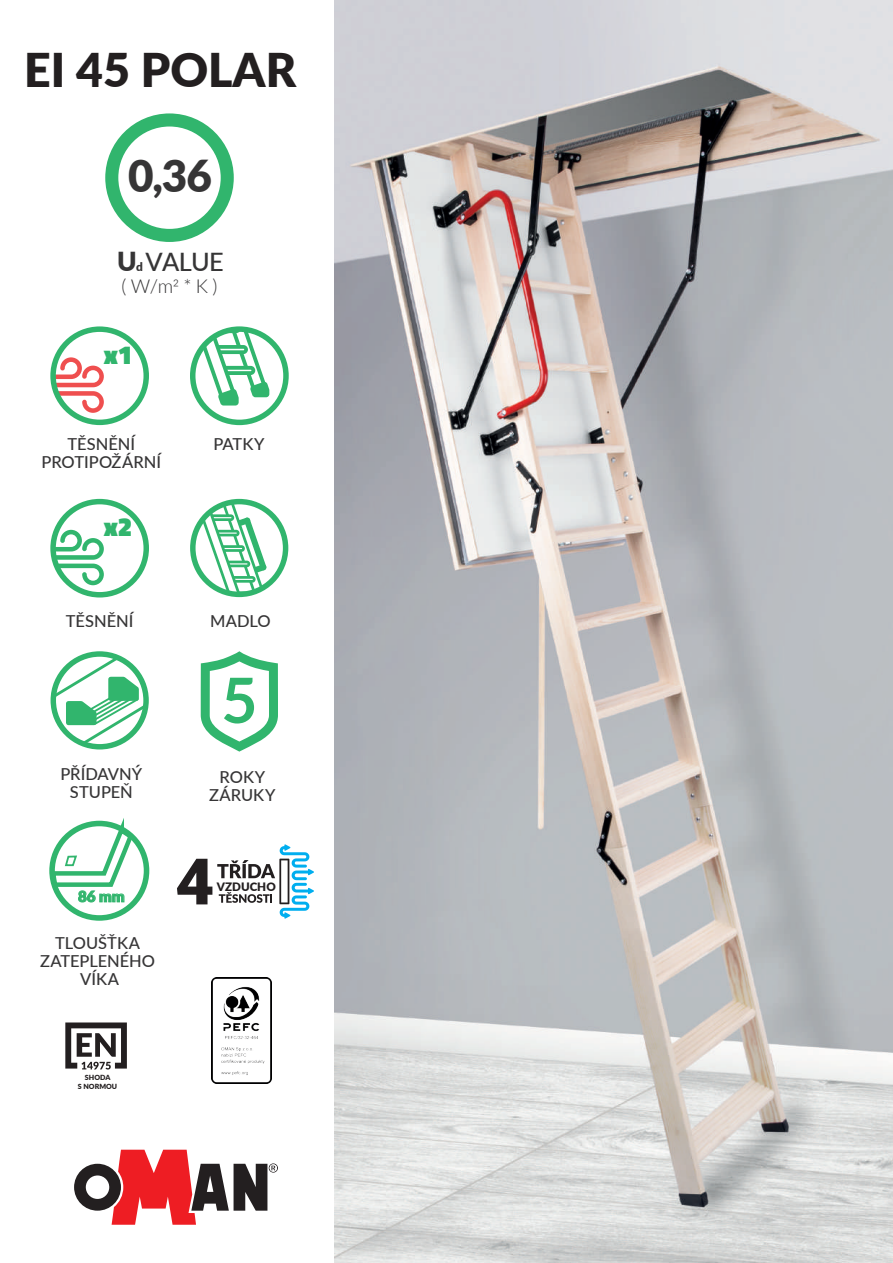
<style>
.page{position:relative;width:893px;height:1263px;background:#fff}
.page>*{position:absolute;margin:0;border:0;box-sizing:border-box;transform-origin:0 0}
.t1{font:700 62.55px "Lato";color:#31b56d}
.t2{font:900 46.5px "Lato";color:#231f20}
.t3{font:900 44.1px "Lato";color:#363536}
.t4{font:900 26.25px "Cairo";color:#31b56d}
.t5{font:500 25.35px "Lato";letter-spacing:-.025em;color:#363536}
.t6{font:300 19.2px "Lato";color:#363536}
.t7{font:500 16.5px/18px "Lato";color:#363536;text-align:center}
.t8{font:900 15px "Lato";color:#31b56d}
.t9{font:900 11.55px "Lato";color:#231f20}
.t10{font:900 7.05px/8.6px "Lato";color:#231f20;text-align:center}
.s1{font-weight:900;font-size:26.25px}
.s2{font-weight:900;font-size:11.85px}
</style>
<div class="page">
<svg style="left:74px;top:1150px;width:204px;height:75px"></svg>
<svg style="left:49px;top:821px;width:100px;height:100px"></svg>
<svg style="left:190px;top:326px;width:99px;height:99px"></svg>
<svg style="left:51px;top:651px;width:98px;height:98px"></svg>
<svg style="left:190px;top:499px;width:98px;height:98px"></svg>
<svg style="left:50px;top:499px;width:99px;height:98px"></svg>
<svg style="left:105px;top:113px;width:129px;height:129px"></svg>
<svg style="left:201px;top:651px;width:77px;height:101px"></svg>
<svg style="left:50px;top:326px;width:99px;height:99px"></svg>
<img style="left:334px;top:0;width:559px;height:1263px">
<svg style="left:177px;top:844px;width:137px;height:75px"></svg>
<img style="left:212px;top:978px;width:59px;height:106px">
<svg style="left:65px;top:1022px;width:62px;height:47px"></svg>
<h2 class="t2" style="left:24px;top:35px;width:273px">EI 45 POLAR</h2>
<h3 class="t3" style="left:128px;top:143px;width:85px">0,36</h3>
<h3 class="t5" style="left:117px;top:243px;width:108px"><span class="s1">U</span><span class="s2">d</span> VALUE</h3>
<p class="t6" style="left:122px;top:273px;width:97px">( W/m2 * K )</p>
<h3 class="t4" style="left:104px;top:333px;width:30px">x1</h3>
<p class="t7" style="left:42px;top:434px;width:121px">TĚSNĚNÍ<br>PROTIPOŽÁRNÍ</p>
<h3 class="t4" style="left:104px;top:505px;width:30px">x2</h3>
<p class="t7" style="left:66px;top:611px;width:69px">TĚSNĚNÍ</p>
<p class="t7" style="left:60px;top:764px;width:83px">PŘÍDAVNÝ<br>STUPEŇ</p>
<p class="t8" style="left:78px;top:885px;width:48px">86 mm</p>
<p class="t7" style="left:40px;top:933px;width:116px">TLOUŠŤKA<br>ZATEPLENÉHO<br>VÍKA</p>
<p class="t10" style="left:78px;top:1073px;width:41px">SHODA<br>S NORMOU</p>
<p class="t7" style="left:213px;top:434px;width:53px">PATKY</p>
<p class="t7" style="left:210px;top:611px;width:62px">MADLO</p>
<h1 class="t1" style="left:221px;top:654px;width:38px">5</h1>
<p class="t7" style="left:209px;top:768px;width:68px">ROKY<br>ZÁRUKY</p>
<p class="t9" style="left:217px;top:878px;width:60px">VZDUCHO</p>
</div>
